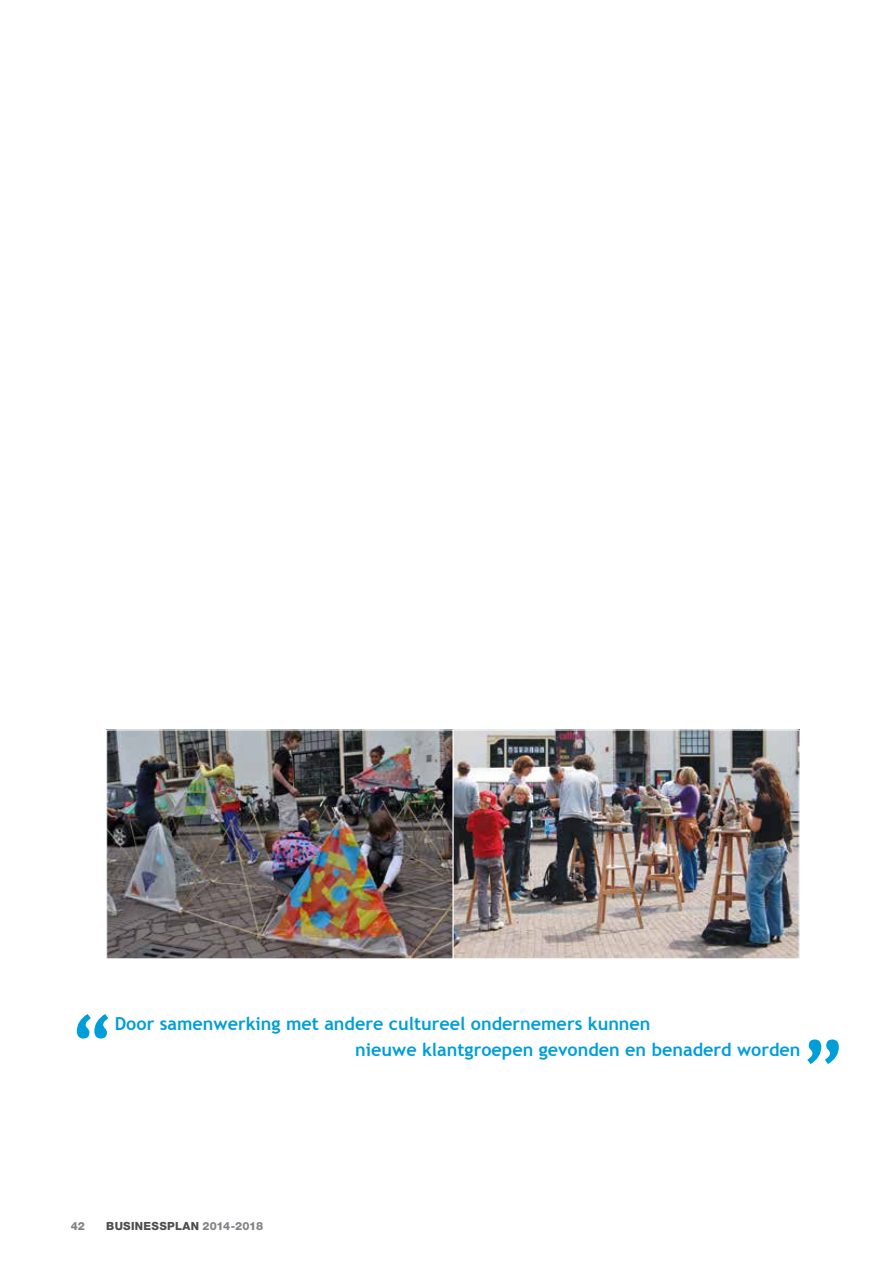
<style>
.page{position:relative;width:893px;height:1263px;background:#fff}
.page>*{position:absolute;margin:0;border:0;box-sizing:border-box;transform-origin:0 0}
.t1{font:700 78px "Trebuchet MS";color:#009ed8}
.t2{font:700 18px/25.5px "Trebuchet MS";color:#009ed8}
.t3{font:800 11.25px "Helvetica Neue LT Std";letter-spacing:.025em;color:#4d4d4f}
.t4{font:800 11.25px "Helvetica Neue LT Std";color:#808285}
.s1{color:#808285}
</style>
<div class="page">
<img style="left:454px;top:731px;width:344px;height:226px">
<div style="left:452px;top:729px;width:348px;height:230px;border:1px solid #fff"></div>
<img style="left:108px;top:731px;width:343px;height:226px">
<div style="left:106px;top:729px;width:347px;height:230px;border:1px solid #fff"></div>
<h1 class="t1" style="left:69px;top:995px;width:47px">“</h1>
<p class="t2" style="left:355px;top:1011px;width:447px;text-indent:-241px">Door samenwerking met andere cultureel ondernemers kunnen<br>nieuwe klantgroepen gevonden en benaderd worden</p>
<h1 class="t1" style="left:800px;top:1020px;width:47px">”</h1>
<p class="t4" style="left:71px;top:1219px;width:16px">42</p>
<p class="t3" style="left:106px;top:1219px;width:158px">BUSINESSPLAN <span class="s1">2014-2018</span></p>
</div>
